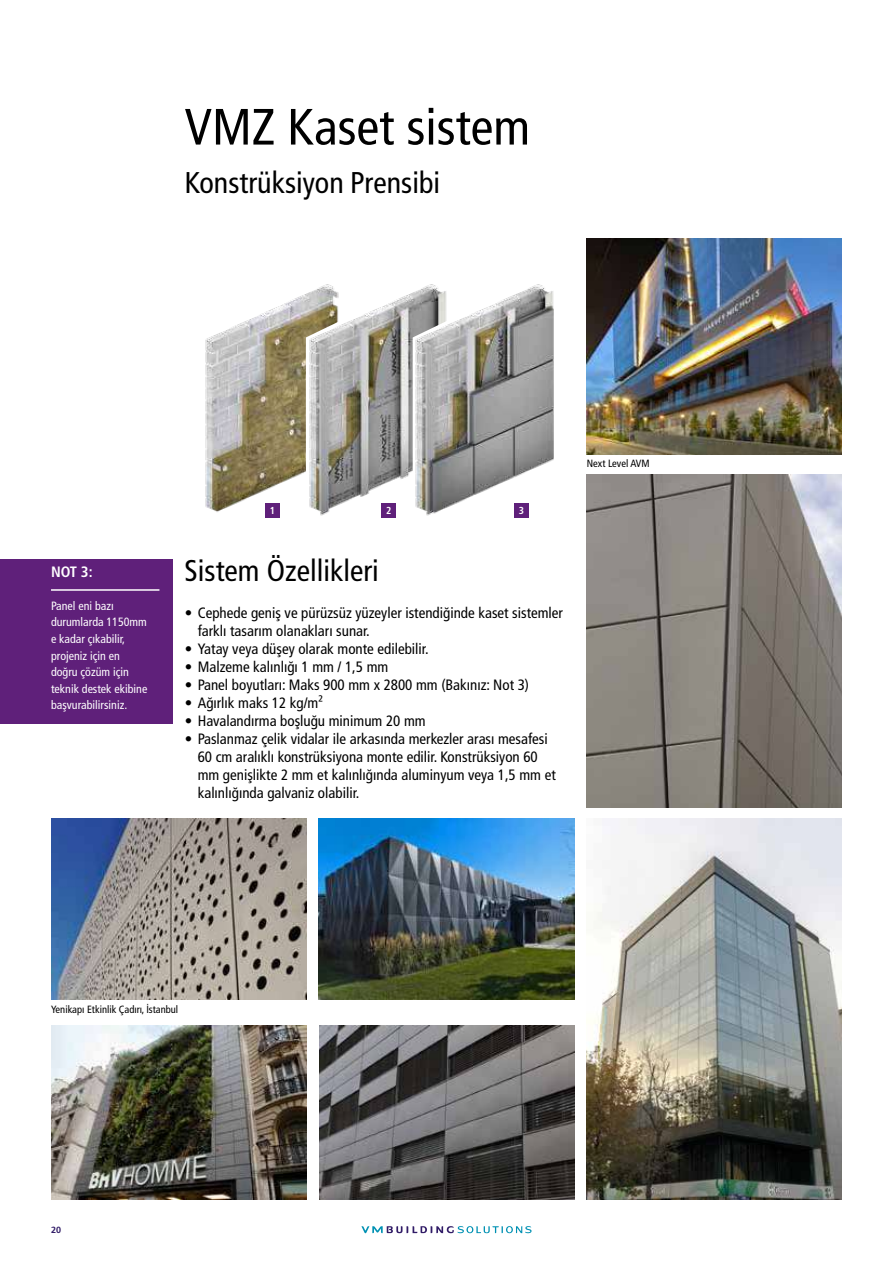
<style>
.page{position:relative;width:893px;height:1263px;background:#fff}
.page>*{position:absolute;margin:0;border:0;box-sizing:border-box;transform-origin:0 0}
.t1{font:condensed 51px "Frutiger LT Pro";color:#000}
.t2{font:condensed 30px "Frutiger LT Pro";color:#000}
.t3{font:condensed 15px/18px "Frutiger LT Pro";color:#000}
.t4{font:700 condensed 15px "Frutiger LT Pro";color:#fff}
.t5{font:condensed 12px/16.5px "Frutiger LT Pro";color:#fff}
.t6{font:condensed 10.5px "Frutiger LT Pro";color:#000}
.t7{font:700 condensed 10.05px "Frutiger LT Pro";color:#fff}
.t8{font:700 9px "Frutiger LT Pro";color:#311c67}
</style>
<div class="page">
<svg style="left:361px;top:1226px;width:171px;height:7px"></svg>
<img style="left:587px;top:475px;width:255px;height:332px">
<img style="left:319px;top:819px;width:255px;height:181px">
<img style="left:587px;top:238px;width:255px;height:216px">
<img style="left:51px;top:819px;width:255px;height:181px">
<img style="left:51px;top:1025px;width:255px;height:174px">
<img style="left:587px;top:819px;width:255px;height:380px">
<img style="left:319px;top:1025px;width:255px;height:174px">
<div style="left:0;top:559px;width:172px;height:164px;background:#5f207a"></div>
<hr style="left:51px;top:589px;width:108px;height:2px;background:#fff">
<img style="left:205px;top:295px;width:98px;height:223px">
<img style="left:303px;top:284px;width:106px;height:234px">
<img style="left:409px;top:284px;width:144px;height:234px">
<div style="left:265px;top:503px;width:15px;height:14px;background:#5f207a"></div>
<div style="left:382px;top:503px;width:14px;height:14px;background:#5f207a"></div>
<div style="left:514px;top:503px;width:15px;height:14px;background:#5f207a"></div>
<h1 class="t1" style="left:185px;top:97px;width:347px">VMZ Kaset sistem</h1>
<h2 class="t2" style="left:185px;top:165px;width:257px">Konstrüksiyon Prensibi</h2>
<p class="t4" style="left:51px;top:563px;width:43px">NOT 3:</p>
<p class="t5" style="left:51px;top:598px;width:98px">Panel eni bazı durumlarda 1150mm e kadar çıkabilir, projeniz için en doğru çözüm için teknik destek ekibine başvurabilirsiniz.</p>
<p class="t7" style="left:270px;top:505px;width:7px">1</p>
<p class="t7" style="left:386px;top:505px;width:7px">2</p>
<p class="t7" style="left:519px;top:505px;width:7px">3</p>
<h2 class="t2" style="left:185px;top:553px;width:196px">Sistem Özellikleri</h2>
<p class="t3" style="left:198px;top:604px;width:367px;text-indent:-13px">• Cephede geniş ve pürüzsüz yüzeyler istendiğinde kaset sistemler farklı tasarım olanakları sunar.</p>
<p class="t3" style="left:185px;top:640px;width:245px">• Yatay veya düşey olarak monte edilebilir.</p>
<p class="t3" style="left:185px;top:658px;width:205px">• Malzeme kalınlığı 1 mm / 1,5 mm</p>
<p class="t3" style="left:185px;top:676px;width:346px">• Panel boyutları: Maks 900 mm x 2800 mm (Bakınız: Not 3)</p>
<p class="t3" style="left:185px;top:694px;width:139px">• Ağırlık maks 12 kg/m²</p>
<p class="t3" style="left:185px;top:712px;width:242px">• Havalandırma boşluğu minimum 20 mm</p>
<p class="t3" style="left:198px;top:730px;width:360px;text-indent:-13px">• Paslanmaz çelik vidalar ile arkasında merkezler arası mesafesi 60 cm aralıklı konstrüksiyona monte edilir. Konstrüksiyon 60 mm genişlikte 2 mm et kalınlığında aluminyum veya 1,5 mm et kalınlığında galvaniz olabilir.</p>
<p class="t6" style="left:587px;top:457px;width:64px">Next Level AVM</p>
<p class="t6" style="left:51px;top:1004px;width:129px">Yenikapı Etkinlik Çadırı, İstanbul</p>
<p class="t8" style="left:51px;top:1224px;width:12px">20</p>
</div>
